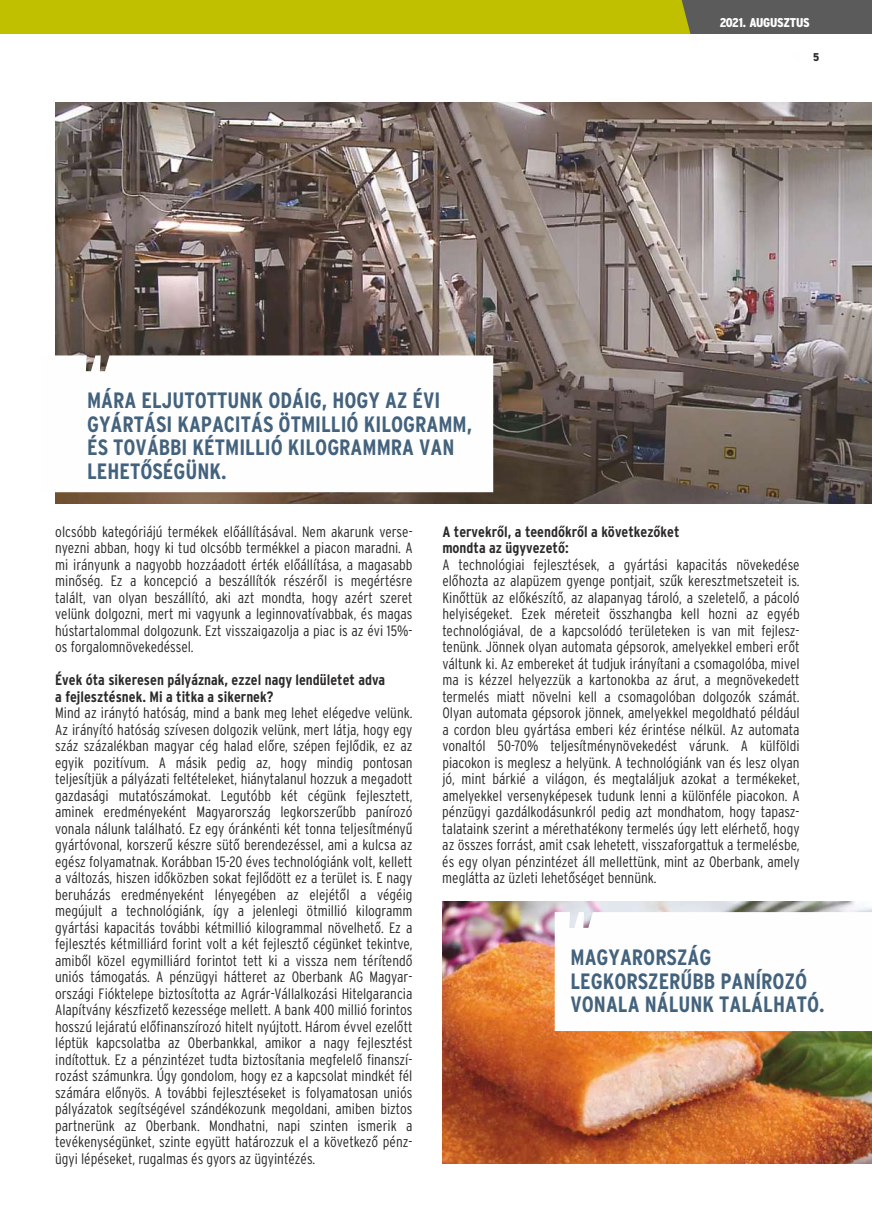
<style>
.page{position:relative;width:872px;height:1212px;background:#fff}
.page>*{position:absolute;margin:0;border:0;box-sizing:border-box;transform-origin:0 0}
.t1{font:22.2px/23.4px "Interstate Bold Condensed HU";color:#43627d}
.t2{font:15px/16.5px "Interstate Light Condensed HU";color:#2b2a29;text-align:justify}
.t3{font:15px/16.5px "Interstate Bold Condensed HU";color:#2b2a29}
.t4{font:12.75px "Interstate Black Condensed HU";letter-spacing:-.02em;color:#fefefe}
.t5{font:11.25px "Interstate Black Condensed HU";color:#2b2a29}
</style>
<div class="page">
<img style="left:442px;top:901px;width:430px;height:262px">
<div style="left:0;top:0;width:872px;height:34px;background:#c0bf00"></div>
<img style="left:55px;top:103px;width:817px;height:401px">
<svg style="left:55px;top:355px;width:438px;height:137px"></svg>
<svg style="left:555px;top:912px;width:317px;height:119px"></svg>
<div style="left:681px;top:0;width:191px;height:34px;background:#5b5b5b"></div>
<p class="t4" style="left:719px;top:16px;width:91px">2021. AUGUSZTUS</p>
<h1 class="t1" style="left:87px;top:391px;width:386px">MÁRA ELJUTOTTUNK ODÁIG, HOGY AZ ÉVI<br>GYÁRTÁSI KAPACITÁS ÖTMILLIÓ KILOGRAMM,<br>ÉS TOVÁBBI KÉTMILLIÓ KILOGRAMMRA VAN<br>LEHETŐSÉGÜNK.</h1>
<p class="t5" style="left:813px;top:52px;width:8px">5</p>
<p class="t2" style="left:55px;top:524px;width:359px">olcsóbb kategóriájú termékek előállításával. Nem akarunk verse&shy;nyezni abban, hogy ki tud olcsóbb termékkel a piacon maradni. A mi irányunk a nagyobb hozzáadott érték előállítása, a magasabb minőség. Ez a koncepció a beszállítók részéről is megértésre talált, van olyan beszállító, aki azt mondta, hogy azért szeret velünk dolgozni, mert mi vagyunk a leginnovatívabbak, és magas hústartalommal dolgozunk. Ezt visszaigazolja a piac is az évi 15%- os forgalomnövekedéssel.</p>
<p class="t3" style="left:55px;top:673px;width:332px">Évek óta sikeresen pályáznak, ezzel nagy lendületet adva</p>
<p class="t3" style="left:55px;top:689px;width:220px">a fejlesztésnek. Mi a titka a sikernek?</p>
<p class="t2" style="left:55px;top:705px;width:359px">Mind az iránytó hatóság, mind a bank meg lehet elégedve velünk.<br>Az irányító hatóság szívesen dolgozik velünk, mert látja, hogy egy száz százalékban magyar cég halad előre, szépen fejlődik, ez az egyik pozitívum. A másik pedig az, hogy mindig pontosan teljesítjük a pályázati feltételeket, hiánytalanul hozzuk a megadott gazdasági mutatószámokat. Legutóbb két cégünk fejlesztett, aminek eredményeként Magyarország legkorszerűbb panírozó vonala nálunk található. Ez egy óránkénti két tonna teljesítményű gyártóvonal, korszerű készre sütő berendezéssel, ami a kulcsa az egész folyamatnak. Korábban 15-20 éves technológiánk volt, kellett a változás, hiszen időközben sokat fejlődött ez a terület is. E nagy beruházás eredményeként lényegében az elejétől a végéig megújult a technológiánk, így a jelenlegi ötmillió kilogramm gyártási kapacitás további kétmillió kilogrammal növelhető. Ez a fejlesztés kétmilliárd forint volt a két fejlesztő cégünket tekintve, amiből közel egymilliárd forintot tett ki a vissza nem térítendő uniós támogatás. A pénzügyi hátteret az Oberbank AG Magyar&shy;országi Fióktelepe biztosította az Agrár-Vállalkozási Hitelgarancia Alapítvány készfizető kezessége mellett. A bank 400 millió forintos hosszú lejáratú előfinanszírozó hitelt nyújtott. Három évvel ezelőtt léptük kapcsolatba az Oberbankkal, amikor a nagy fejlesztést indítottuk. Ez a pénzintézet tudta biztosítania megfelelő finanszí&shy;rozást számunkra. Úgy gondolom, hogy ez a kapcsolat mindkét fél számára előnyös. A további fejlesztéseket is folyamatosan uniós pályázatok segítségével szándékozunk megoldani, amiben biztos partnerünk az Oberbank. Mondhatni, napi szinten ismerik a tevékenységünket, szinte együtt határozzuk el a következő pénz&shy;ügyi lépéseket, rugalmas és gyors az ügyintézés.</p>
<p class="t3" style="left:442px;top:524px;width:239px">A tervekről, a teendőkről a következőket mondta az ügyvezető:</p>
<p class="t2" style="left:442px;top:557px;width:359px">A technológiai fejlesztések, a gyártási kapacitás növekedése előhozta az alapüzem gyenge pontjait, szűk keresztmetszeteit is.<br>Kinőttük az előkészítő, az alapanyag tároló, a szeletelő, a pácoló helyiségeket. Ezek méreteit összhangba kell hozni az egyéb technológiával, de a kapcsolódó területeken is van mit fejlesz&shy;tenünk. Jönnek olyan automata gépsorok, amelyekkel emberi erőt váltunk ki. Az embereket át tudjuk irányítani a csomagolóba, mivel ma is kézzel helyezzük a kartonokba az árut, a megnövekedett termelés miatt növelni kell a csomagolóban dolgozók számát.<br>Olyan automata gépsorok jönnek, amelyekkel megoldható például a cordon bleu gyártása emberi kéz érintése nélkül. Az automata vonaltól 50-70% teljesítménynövekedést várunk. A külföldi piacokon is meglesz a helyünk. A technológiánk van és lesz olyan jó, mint bárkié a világon, és megtaláljuk azokat a termékeket, amelyekkel versenyképesek tudunk lenni a különféle piacokon. A pénzügyi gazdálkodásunkról pedig azt mondhatom, hogy tapasz&shy;talataink szerint a mérethatékony termelés úgy lett elérhető, hogy az összes forrást, amit csak lehetett, visszaforgattuk a termelésbe, és egy olyan pénzintézet áll mellettünk, mint az Oberbank, amely meglátta az üzleti lehetőséget bennünk.</p>
<h1 class="t1" style="left:570px;top:947px;width:256px">MAGYARORSZÁG<br>LEGKORSZERŰBB PANÍROZÓ<br>VONALA NÁLUNK TALÁLHATÓ.</h1>
</div>
